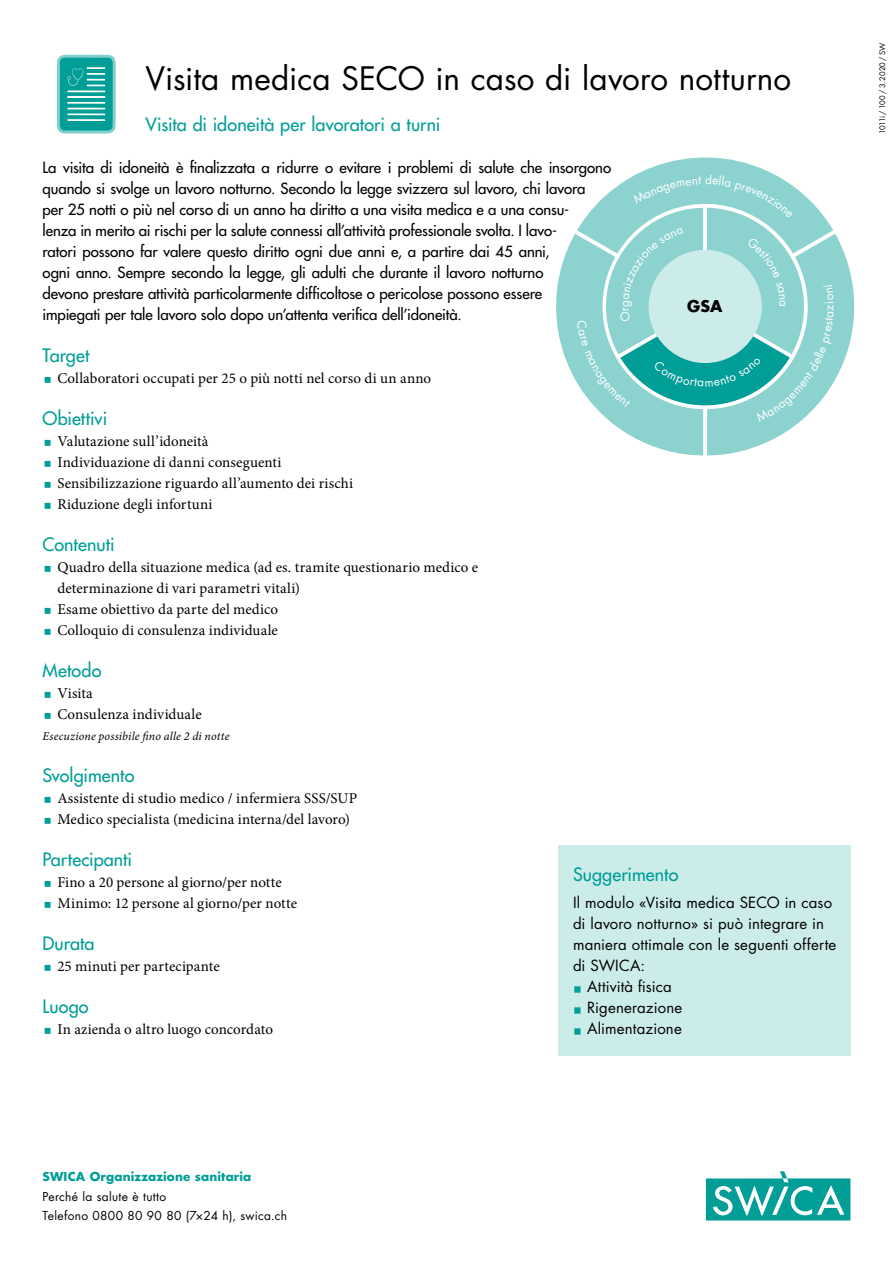
<style>
.page{position:relative;width:893px;height:1263px;background:#fff}
.page>*{position:absolute;margin:0;border:0;box-sizing:border-box;transform-origin:0 0}
.t1{font:31.5px "Futura Std";letter-spacing:.005em;color:#000}
.t2{font:500 18px "Futura Std";letter-spacing:.005em;color:#009e97}
.t3{font:700 15.75px "Futura Std";color:#000}
.t4{font:15px/21px "Minion Pro";letter-spacing:.005em;color:#000}
.t5{font:500 15px/21px "Futura Std";letter-spacing:-.005em;color:#000}
.t6{font:15px/21px "Futura Std";letter-spacing:.01em;color:#000}
.t7{font:12px/19.8px "Futura Std";letter-spacing:.025em;color:#000}
.t8{font:italic 12px "Minion Pro";letter-spacing:.015em;color:#000}
.t9{font:700 12px "Futura Std";letter-spacing:.01em;color:#009e97}
.t10{font:7.5px "Futura Std";letter-spacing:-.01em;color:#000}
.s1{font-family:"Minion Pro";font-size:21.75px;color:#009e97}
</style>
<div class="page">
<svg style="left:706px;top:1171px;width:144px;height:49px"></svg>
<div style="left:58px;top:56px;width:56px;height:76px;background:#009e97;border-radius:6px"></div>
<div style="left:57px;top:55px;width:59px;height:79px;border:3px solid #80cfcb;border-radius:6px"></div>
<hr style="left:68px;top:96px;width:36px;height:2px;background:#fff">
<hr style="left:68px;top:91px;width:36px;height:1px;background:#fff">
<hr style="left:68px;top:102px;width:36px;height:2px;background:#fff">
<hr style="left:68px;top:108px;width:36px;height:1px;background:#fff">
<hr style="left:68px;top:113px;width:36px;height:2px;background:#fff">
<hr style="left:68px;top:119px;width:36px;height:2px;background:#fff">
<svg style="left:67px;top:67px;width:37px;height:19px"></svg>
<div style="left:558px;top:845px;width:292px;height:210px;background:#ccecea"></div>
<svg style="left:556px;top:157px;width:299px;height:299px"></svg>
<h1 class="t1" style="left:146px;top:58px;width:647px">Visita medica SECO in caso di lavoro notturno</h1>
<p class="t2" style="left:146px;top:113px;width:296px">Visita di idoneità per lavoratori a turni</p>
<p class="t5" style="left:43px;top:157px;width:570px">La visita di idoneità è finalizzata a ridurre o evitare i problemi di salute che insorgono quando si svolge un lavoro notturno. Secondo la legge svizzera sul lavoro, chi lavora<br>per 25 notti o più nel corso di un anno ha diritto a una visita medica e a una consu-<br>lenza in merito ai rischi per la salute connessi all’attività professionale svolta. I lavo-<br>ratori possono far valere questo diritto ogni due anni e, a partire dai 45 anni,<br>ogni anno. Sempre secondo la legge, gli adulti che durante il lavoro notturno<br>devono prestare attività particolarmente difficoltose o pericolose possono essere<br>impiegati per tale lavoro solo dopo un’attenta verifica dell’idoneità.</p>
<p class="t2" style="left:43px;top:344px;width:48px">Target</p>
<p class="t4" style="left:57px;top:368px;width:375px">Collaboratori occupati per 25 o più notti nel corso di un anno</p>
<p class="t2" style="left:43px;top:407px;width:66px">Obiettivi</p>
<p class="t4" style="left:57px;top:431px;width:297px">Valutazione sull’idoneità<br>Individuazione di danni conseguenti Sensibilizzazione riguardo all’aumento dei rischi Riduzione degli infortuni</p>
<p class="t2" style="left:43px;top:533px;width:74px">Contenuti</p>
<p class="t4" style="left:57px;top:557px;width:422px">Quadro della situazione medica (ad es. tramite questionario medico e determinazione di vari parametri vitali)<br>Esame obiettivo da parte del medico<br>Colloquio di consulenza individuale</p>
<p class="t2" style="left:43px;top:659px;width:60px">Metodo</p>
<p class="t4" style="left:57px;top:683px;width:146px">Visita<br>Consulenza individuale</p>
<p class="t8" style="left:43px;top:728px;width:188px">Esecuzione possibile fino alle 2 di notte</p>
<p class="t2" style="left:43px;top:764px;width:93px">Svolgimento</p>
<p class="t4" style="left:57px;top:788px;width:301px">Assistente di studio medico / infermiera SSS/SUP<br>Medico specialista (medicina interna/del lavoro)</p>
<p class="t2" style="left:43px;top:848px;width:91px">Partecipanti</p>
<p class="t4" style="left:57px;top:872px;width:241px">Fino a 20 persone al giorno/per notte<br>Minimo: 12 persone al giorno/per notte</p>
<p class="t2" style="left:43px;top:932px;width:54px">Durata</p>
<p class="t4" style="left:57px;top:956px;width:164px">25 minuti per partecipante</p>
<p class="t2" style="left:43px;top:995px;width:48px">Luogo</p>
<p class="t4" style="left:57px;top:1019px;width:217px">In azienda o altro luogo concordato</p>
<p class="t3" style="left:687px;top:296px;width:37px">GSA</p>
<p class="t2" style="left:573px;top:863px;width:107px">Suggerimento</p>
<p class="t6" style="left:573px;top:892px;width:265px">Il modulo «Visita medica SECO in caso di lavoro notturno» si può integrare in maniera ottimale con le seguenti offerte di SWICA:</p>
<p class="t6" style="left:573px;top:976px;width:100px"><span class="s1">■</span> Attività fisica</p>
<p class="t6" style="left:573px;top:997px;width:111px"><span class="s1">■</span> Rigenerazione</p>
<p class="t6" style="left:573px;top:1018px;width:110px"><span class="s1">■</span> Alimentazione</p>
<p class="t10" style="left:878px;top:134px;width:93px;rotate:-90deg">1011i / 100 / 3.2020 / SW</p>
<p class="t9" style="left:43px;top:1168px;width:210px">SWICA Organizzazione sanitaria</p>
<p class="t7" style="left:43px;top:1186px;width:246px">Perché la salute è tutto<br>Telefono 0800 80 90 80 (7×24 h), swica.ch</p>
</div>
